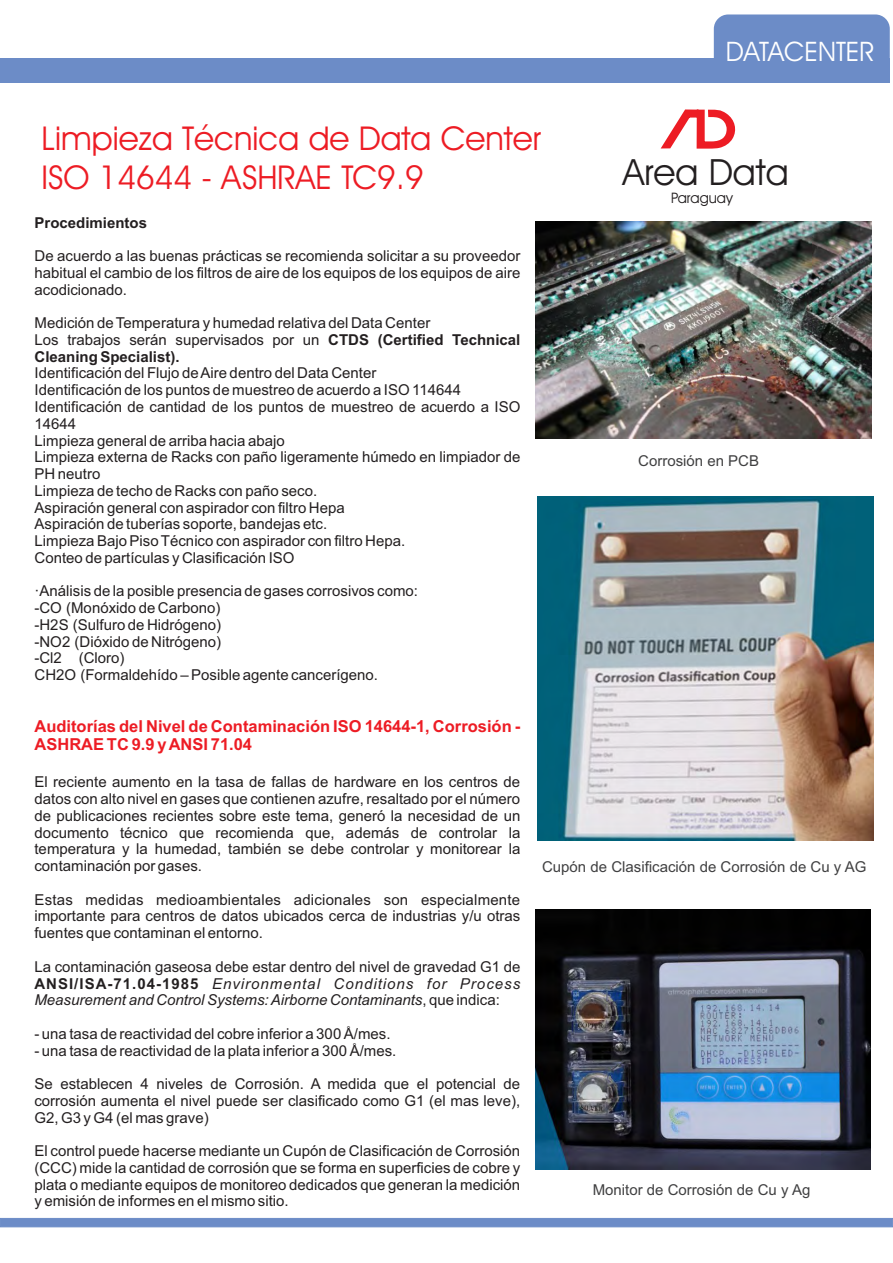
<style>
.page{position:relative;width:893px;height:1263px;background:#fff}
.page>*{position:absolute;margin:0;border:0;box-sizing:border-box;transform-origin:0 0}
.t1{font:36.3px "Avant Garde IT Cby BT";color:#231f20}
.t2{font:33px/39.6px "Avant Garde IT Cby BT";color:#ed1c24}
.t3{font:27px "Avant Garde IT Cby BT";color:#fff}
.t4{font:700 16.5px/18.5px "Arial";color:#ed1c24}
.t5{font:15px/16.8px "Arial";color:#231f20;text-align:justify}
.t6{font:italic 15px/16.8px "Arial";color:#231f20;text-align:justify}
.t7{font:15px "Arial";color:#404041}
.t8{font:700 15px "Arial";color:#231f20}
.t9{font:14.55px "Avant Garde IT Cby BT";color:#231f20}
.s1{font-weight:700}
.s2{font-style:normal}
.s3{font-weight:700;font-style:normal}
</style>
<div class="page">
<div style="left:714px;top:14px;width:176px;height:45px;background:#6c8cc7"></div>
<div style="left:0;top:59px;width:890px;height:24px;background:#6c8cc7"></div>
<div style="left:0;top:1218px;width:893px;height:9px;background:#6c8cc7"></div>
<svg style="left:657px;top:109px;width:82px;height:1119px"></svg>
<img style="left:535px;top:221px;width:337px;height:217px">
<img style="left:538px;top:497px;width:336px;height:344px">
<img style="left:536px;top:909px;width:335px;height:260px">
<h2 class="t2" style="left:42px;top:121px;width:501px">Limpieza Técnica de Data Center<br>ISO 14644 - ASHRAE TC9.9</h2>
<h3 class="t3" style="left:726px;top:40px;width:150px">DATACENTER</h3>
<h1 class="t1" style="left:623px;top:157px;width:167px">Area Data</h1>
<p class="t9" style="left:671px;top:192px;width:63px">Paraguay</p>
<p class="t8" style="left:35px;top:217px;width:114px">Procedimientos</p>
<p class="t5" style="left:35px;top:249px;width:487px">De acuerdo a las buenas prácticas se recomienda solicitar a su proveedor habitual el cambio de los filtros de aire de los equipos de los equipos de aire acodicionado.</p>
<p class="t5" style="left:35px;top:316px;width:487px;text-align:left">Medición de Temperatura y humedad relativa del Data Center<br>Los trabajos serán supervisados por un <span class="s1">CTDS (Certified Technical<br>Cleaning Specialist).</span></p>
<p class="t5" style="left:35px;top:366px;width:487px;text-align:left">Identificación del Flujo de Aire dentro del Data Center<br>Identificación de los puntos de muestreo de acuerdo a ISO 114644<br>Identificación de cantidad de los puntos de muestreo de acuerdo a ISO 14644<br>Limpieza general de arriba hacia abajo<br>Limpieza externa de Racks con paño ligeramente húmedo en limpiador de PH neutro<br>Limpieza de techo de Racks con paño seco.<br>Aspiración general con aspirador con filtro Hepa<br>Aspiración de tuberías soporte, bandejas etc.<br>Limpieza Bajo Piso Técnico con aspirador con filtro Hepa.<br>Conteo de partículas y Clasificación ISO</p>
<p class="t5" style="left:35px;top:584px;width:385px">· Análisis de la posible presencia de gases corrosivos como:</p>
<p class="t5" style="left:35px;top:601px;width:187px">- CO (Monóxido de Carbono)</p>
<p class="t5" style="left:35px;top:617px;width:188px">- H2S (Sulfuro de Hidrógeno)</p>
<p class="t5" style="left:35px;top:634px;width:188px">- NO2 (Dióxido de Nitrógeno)</p>
<p class="t5" style="left:35px;top:651px;width:345px">- Cl2 (Cloro)<br>CH2O (Formaldehído – Posible agente cancerígeno.</p>
<p class="t4" style="left:34px;top:718px;width:487px">Auditorías del Nivel de Contaminación ISO 14644-1, Corrosión -<br>ASHRAE TC 9.9 y ANSI 71.04</p>
<p class="t5" style="left:34px;top:775px;width:487px">El reciente aumento en la tasa de fallas de hardware en los centros de datos con alto nivel en gases que contienen azufre, resaltado por el número de publicaciones recientes sobre este tema, generó la necesidad de un documento técnico que recomienda que, además de controlar la temperatura y la humedad, también se debe controlar y monitorear la contaminación por gases.</p>
<p class="t5" style="left:34px;top:892px;width:487px">Estas medidas medioambientales adicionales son especialmente importante para centros de datos ubicados cerca de industrias y/u otras fuentes que contaminan el entorno.</p>
<p class="t6" style="left:34px;top:959px;width:487px"><span class="s2">La contaminación gaseosa debe estar dentro del nivel de gravedad G1 de </span><span class="s3">ANSI/ISA-71.04-1985</span> Environmental Conditions for Process Measurement and Control Systems: Airborne Contaminants<span class="s2">, que indica:</span></p>
<p class="t5" style="left:34px;top:1026px;width:358px">- una tasa de reactividad del cobre inferior a 300 Å/mes.</p>
<p class="t5" style="left:34px;top:1043px;width:363px">- una tasa de reactividad de la plata inferior a 300 Å/mes.</p>
<p class="t5" style="left:34px;top:1077px;width:487px">Se establecen 4 niveles de Corrosión. A medida que el potencial de corrosión aumenta el nivel puede ser clasificado como G1 (el mas leve), G2, G3 y G4 (el mas grave)</p>
<p class="t5" style="left:34px;top:1144px;width:487px">El control puede hacerse mediante un Cupón de Clasificación de Corrosión (CCC) mide la cantidad de corrosión que se forma en superficies de cobre y plata o mediante equipos de monitoreo dedicados que generan la medición y emisión de informes en el mismo sitio.</p>
<p class="t7" style="left:638px;top:455px;width:122px">Corrosión en PCB</p>
<p class="t7" style="left:542px;top:861px;width:326px">Cupón de Clasificación de Corrosión de Cu y AG</p>
<p class="t7" style="left:593px;top:1184px;width:219px">Monitor de Corrosión de Cu y Ag</p>
</div>
